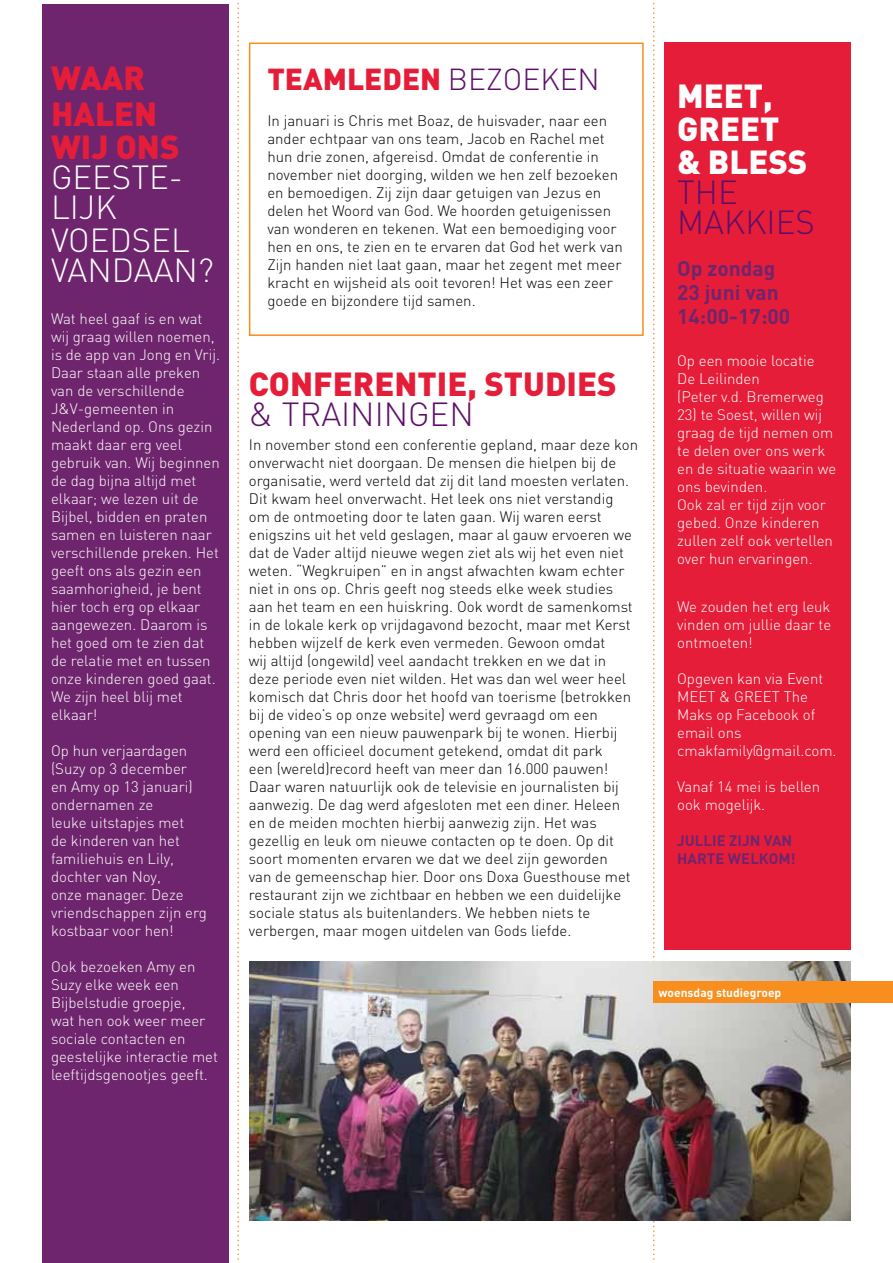
<style>
.page{position:relative;width:893px;height:1263px;background:#fff}
.page>*{position:absolute;margin:0;border:0;box-sizing:border-box;transform-origin:0 0}
.t1{font:900 33px/36px "DIN";color:#e61d39}
.t2{font:300 33px/30px "DIN";color:#fff}
.t3{font:300 33px/30px "DIN";color:#5d0f68}
.t4{font:900 33px/33px "DIN";color:#fff}
.t5{font:900 30px "DIN";color:#e61d39}
.t6{font:700 21px/24px "DIN";color:#6f256d}
.t7{font:300 15px/18px "DIN";color:#000}
.t8{font:300 15px/18px "DIN";color:#fff}
.t9{font:700 15px/18px "DIN";color:#6f256d}
.t10{font:700 12px "DIN";color:#fff}
.s1{font-weight:300;color:#5d0f68}
</style>
<div class="page">
<svg style="left:237px;top:3px;width:2px;height:1260px"></svg>
<svg style="left:653px;top:3px;width:2px;height:1260px"></svg>
<div style="left:43px;top:4px;width:186px;height:1259px;background:#6f256d"></div>
<img style="left:249px;top:961px;width:601px;height:259px">
<div style="left:653px;top:981px;width:240px;height:21px;background:#f78e1e"></div>
<div style="left:249px;top:43px;width:395px;height:293px;border:2px solid #f78e1e"></div>
<div style="left:664px;top:43px;width:186px;height:907px;background:#e61d39"></div>
<h1 class="t1" style="left:51px;top:58px;width:108px">WAAR<br>HALEN</h1>
<h1 class="t1" style="left:51px;top:127px;width:128px">WIJ ONS</h1>
<h1 class="t2" style="left:51px;top:162px;width:133px">GEESTE-<br>LIJK</h1>
<h1 class="t2" style="left:51px;top:225px;width:164px">VOEDSEL<br>VAN DAAN ?</h1>
<p class="t8" style="left:51px;top:309px;width:171px">Wat heel gaaf is en wat wij graag willen noemen, is de app van Jong en Vrij.<br>Daar staan alle preken van de verschillende<br>J&amp;V-gemeenten in<br>Nederland op. Ons gezin maakt daar erg veel gebruik van. Wij beginnen de dag bijna altijd met elkaar; we lezen uit de<br>Bijbel, bidden en praten samen en luisteren naar verschillende preken. Het geeft ons als gezin een saamhorigheid, je bent hier toch erg op elkaar aangewezen. Daarom is het goed om te zien dat de relatie met en tussen onze kinderen goed gaat.<br>We zijn heel blij met elkaar!</p>
<p class="t8" style="left:51px;top:741px;width:157px">Op hun verjaardagen (Suzy op 3 december en Amy op 13 januari) ondernamen ze<br>leuke uitstapjes met<br>de kinderen van het familiehuis en Lily, dochter van N oy,<br>onze manager. Deze vriendschappen zijn erg kostbaar voor hen!</p>
<p class="t8" style="left:51px;top:957px;width:168px">Ook bezoeken Amy en<br>Suzy elke week een<br>Bijbelstudie groepje,<br>wat hen ook weer meer sociale contacten en geestelijke interactie met leeftijdsgenootjes geeft.</p>
<h2 class="t5" style="left:267px;top:59px;width:311px">TEAMLEDEN <span class="s1">BEZOE KEN</span></h2>
<p class="t7" style="left:267px;top:111px;width:357px">I n januari is Chris met Boaz, de huisvader, naar een ander echtpaar van ons team, Jacob en Rachel met hun drie zonen, afgereisd. Omdat de conferentie in november niet doorging, wilden we hen zelf bezoeken en bemoedigen. Zij zijn daar getuigen van Jezus en delen het Woord van God. We hoorden getuigenissen van wonderen en tekenen. Wat een bemoediging voor hen en ons, te zien en te ervaren dat God het werk van Zijn handen niet laat gaan, maar het zegent met meer kracht en wijsheid als ooit tevoren! H et was een zeer goede en bijzondere tijd samen.</p>
<h1 class="t1" style="left:249px;top:364px;width:85px">CONFERE</h1>
<h1 class="t1" style="left:394px;top:364px;width:189px">NTIE, STUDIES</h1>
<h1 class="t3" style="left:249px;top:399px;width:109px">&amp; TRAININ</h1>
<h1 class="t3" style="left:408px;top:399px;width:41px">GEN</h1>
<p class="t7" style="left:249px;top:435px;width:391px">I n november stond een conferentie gepland, maar deze kon onverwacht niet doorgaan. De mensen die hielpen bij de organisatie, werd verteld dat zij dit land moesten verlaten.<br>Dit kwam heel onverwacht. Het leek ons niet verstandig om de ontmoeting door te laten gaan. Wij waren eerst enigszins uit het veld geslagen, maar al gauw ervoeren we dat de Vader altijd nieuwe wegen ziet als wij het even niet weten. “Wegkruipen” en in angst afwachten kwam echter niet in ons op. Chris geeft nog steeds elke week studies aan het team en een huiskring. Ook wordt de samenkomst in de lokale kerk op vrijdagavond bezocht, maar met Kerst hebben wijzelf de kerk even vermeden. Gewoon omdat<br>wij altijd (ongewild) veel aandacht trekken en we dat in deze periode even niet wilden. Het was dan wel weer heel komisch dat Chris door het hoofd van toerisme (betrokken bij de video’s op onze website) werd gevraagd om een opening van een nieuw pauwenpark bij te wonen. H ierbij werd een officieel document getekend, omdat dit park<br>een (wereld)record heeft van meer dan 16.000 pauwen!<br>Daar waren natuurlijk ook de televisie en journalisten bij aanwezig. De dag werd afgesloten met een diner. Heleen en de meiden mochten hierbij aanwezig zijn. Het was gezellig en leuk om nieuwe contacten op te doen. Op dit soort momenten ervaren we dat we deel zijn geworden<br>van de gemeenschap hier. Door ons Doxa Guesthouse met restaurant zijn we zichtbaar en hebben we een duidelijke sociale status als buitenlanders. We hebben niets te verbergen, maar mogen uitdelen van Gods liefde.</p>
<h1 class="t4" style="left:677px;top:78px;width:97px">MEET,<br>GREE</h1>
<h1 class="t4" style="left:677px;top:111px;width:104px;text-indent:83px">T &amp; BLESS</h1>
<h1 class="t3" style="left:677px;top:177px;width:105px">THE<br>MAKKIES</h1>
<h3 class="t6" style="left:677px;top:256px;width:115px">Op zondag<br>23 juni van<br>14:00-17:00</h3>
<p class="t8" style="left:677px;top:351px;width:148px">Op een mooie locatie<br>De Leilinden<br>(Peter v.d. Bremerweg</p>
<p class="t8" style="left:677px;top:405px;width:161px">23) te Soest, willen wij graag de tijd nemen om te delen over ons werk en de situatie waarin we ons bevinden.<br>Ook zal er tijd zijn voor gebed. Onze kinderen zullen zelf ook vertellen over hun ervaringen.</p>
<p class="t8" style="left:677px;top:597px;width:156px;text-align:justify">We zouden het erg leuk vinden om jullie daar te ontmoeten!</p>
<p class="t8" style="left:677px;top:669px;width:148px">Opgeven kan via Event<br>MEET &amp; GREE</p>
<p class="t8" style="left:677px;top:687px;width:161px;text-indent:95px">T The<br>Maks op Facebook of email ons cmakfamily@gmail.com.</p>
<p class="t8" style="left:677px;top:777px;width:144px">Vanaf 14 mei is bellen ook mogelijk.</p>
<p class="t9" style="left:677px;top:831px;width:120px">JULLIE ZIJN VAN<br>HARTE WELKOM!</p>
<p class="t10" style="left:659px;top:985px;width:124px">woensdag studiegroep</p>
</div>
